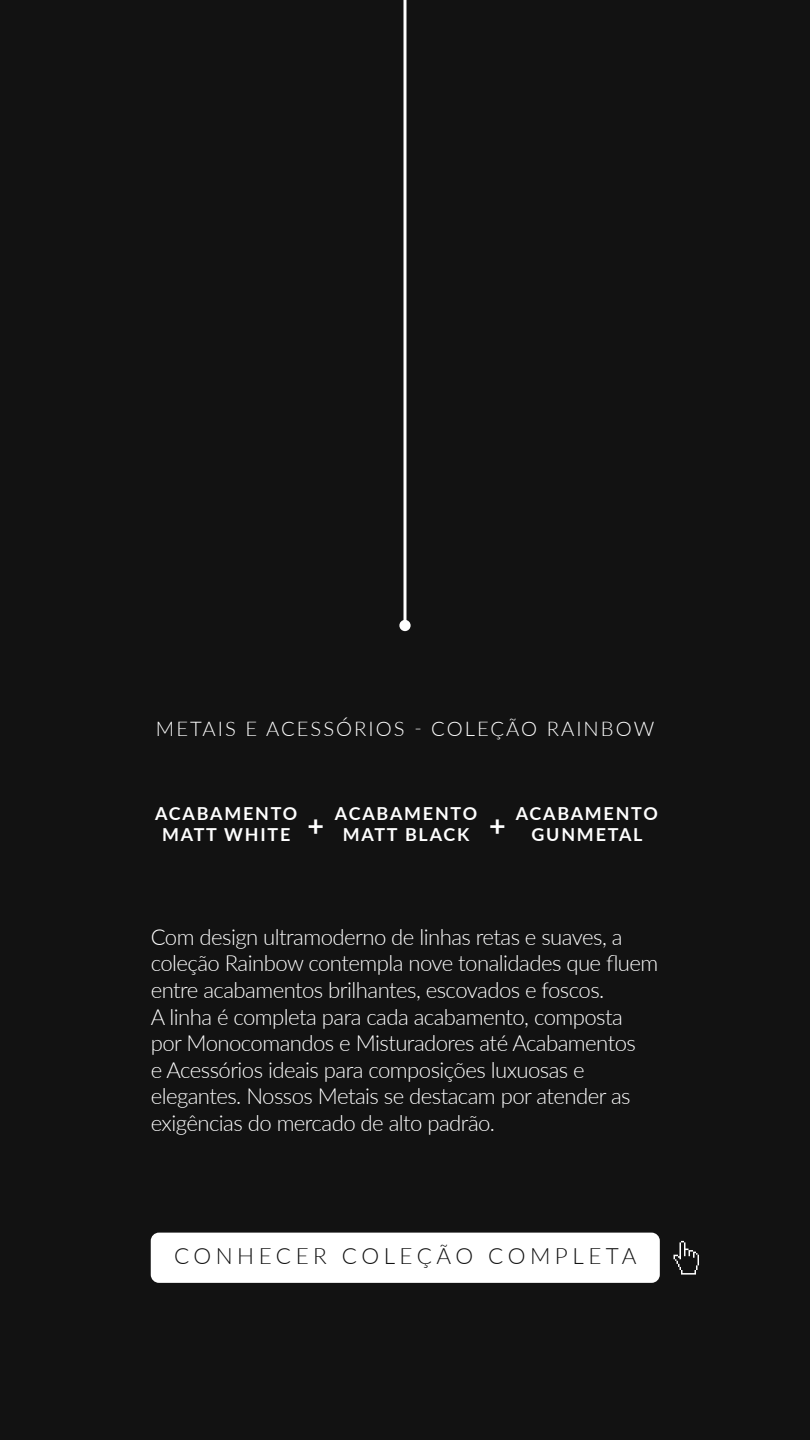
<style>
.page{position:relative;width:810px;height:1440px;background:#121212}
.page>*{position:absolute;margin:0;border:0;box-sizing:border-box;transform-origin:0 0}
.t1{font:700 28.65px "Lato";color:#fff}
.t2{font:300 22.5px "Lato";letter-spacing:.2em;color:#121212}
.t3{font:300 22.12px/26.6px "Lato";letter-spacing:-.025em;color:#fff}
.t4{font:300 20.25px "Lato";letter-spacing:.1em;color:#fff}
.t5{font:700 17.92px/21.5px "Lato";letter-spacing:.1em;color:#fff;text-align:center}
</style>
<div class="page">
<hr style="left:404px;top:0;width:2px;height:626px;background:#fff">
<div style="left:399px;top:620px;width:12px;height:11px;background:#fff;border-radius:50%"></div>
<div style="left:151px;top:1233px;width:509px;height:50px;background:#fff;border-radius:8px"></div>
<svg style="left:674px;top:1241px;width:25px;height:34px"></svg>
<p class="t4" style="left:156px;top:715px;width:500px">METAIS E ACESSÓRIOS - COLEÇÃO RAINBOW</p>
<p class="t5" style="left:155px;top:802px;width:144px">ACABAMENTO<br>MATT WHITE</p>
<p class="t5" style="left:335px;top:802px;width:144px">ACABAMENTO<br>MATT BLACK</p>
<p class="t5" style="left:516px;top:802px;width:144px">ACABAMENTO</p>
<p class="t1" style="left:308px;top:804px;width:18px">+</p>
<p class="t5" style="left:489px;top:823px;width:155px"><sup>+</sup> GUNMETAL</p>
<p class="t3" style="left:151px;top:923px;width:509px">Com design ultramoderno de linhas retas e suaves, a coleção Rainbow contempla nove tonalidades que fluem entre acabamentos brilhantes, escovados e foscos.<br>A linha é completa para cada acabamento, composta por Monocomandos e Misturadores até Acabamentos<br>e Acessórios ideais para composições luxuosas e elegantes. Nossos Metais se destacam por atender as exigências do mercado de alto padrão.</p>
<p class="t2" style="left:174px;top:1240px;width:464px">CONHECER COLEÇÃO COMPLETA</p>
</div>
